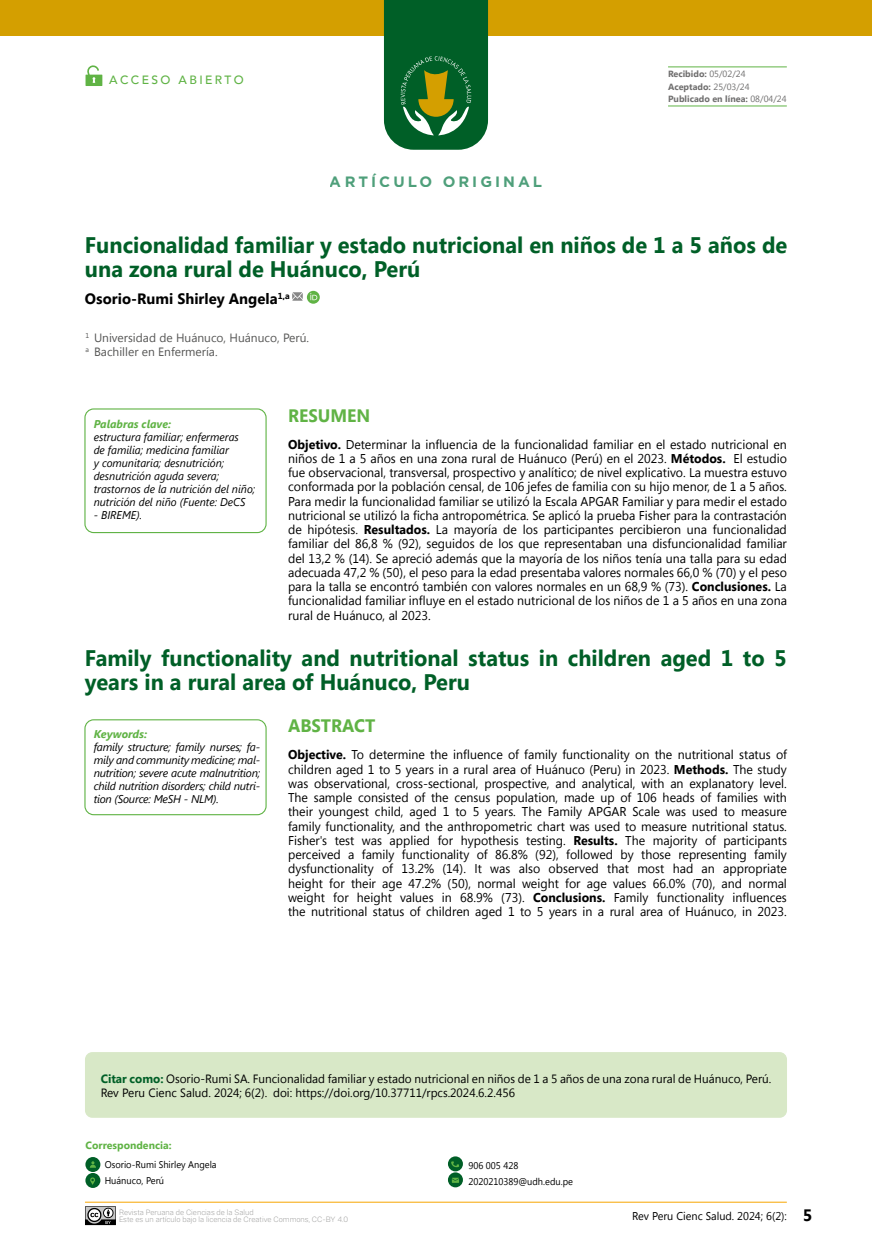
<style>
.page{position:relative;width:872px;height:1255px;background:#fff}
.page>*{position:absolute;margin:0;border:0;box-sizing:border-box;transform-origin:0 0}
.t1{font:700 22.5px/24px "Segoe UI";color:#005f27}
.t2{font:700 18px "Segoe UI";color:#60b345}
.t3{font:700 15px "Segoe UI";color:#000}
.t4{font:700 15px "Gotham";letter-spacing:.2em;color:#027641}
.t5{font:12.75px/14.2px "Segoe UI";color:#000;text-align:justify}
.t6{font:12px/14.2px "Segoe UI";color:#000}
.t7{font:12px/13.5px "Segoe UI";color:#575756}
.t8{font:500 12px "Avenir";letter-spacing:.2em;color:#60b345}
.t9{font:italic 11.25px/12.9px "Segoe UI";color:#000}
.t10{font:11.25px "Segoe UI";color:#000}
.t11{font:italic 700 11.25px "Segoe UI";color:#60b345}
.t12{font:700 10.5px "Segoe UI";color:#60b345}
.t13{font:9.75px/16.2px "Segoe UI";color:#000;scale:.95 1}
.t14{font:700 9px/12.3px "Segoe UI";color:#706f6f}
.t15{font:300 7.5px/7.5px "Cabrion";color:#9d9d9c}
.s1{font-weight:400}
.s2{font-weight:700}
.s3{font-weight:700;color:#005f27}
.s4{font-weight:700;font-size:16.5px}
</style>
<div class="page">
<hr style="left:85px;top:1201px;width:702px;height:1px;background:#f7a600">
<svg style="left:85px;top:1206px;width:31px;height:18px"></svg>
<div style="left:0;top:0;width:872px;height:35px;background:#d49f00"></div>
<svg style="left:384px;top:0;width:104px;height:150px;background:#1f6e34"></svg>
<svg style="left:86px;top:65px;width:16px;height:21px"></svg>
<div style="left:84px;top:408px;width:183px;height:125px;border:1px solid #60b345;border-radius:9px"></div>
<div style="left:84px;top:719px;width:183px;height:96px;border:1px solid #60b345;border-radius:9px"></div>
<div style="left:85px;top:1052px;width:702px;height:65px;background:#d8e8c7;border-radius:7px"></div>
<svg style="left:292px;top:292px;width:11px;height:9px"></svg>
<svg style="left:307px;top:291px;width:13px;height:13px"></svg>
<svg style="left:310px;top:293px;width:7px;height:7px"></svg>
<hr style="left:668px;top:66px;width:119px;height:1px;background:#60b345">
<hr style="left:668px;top:106px;width:119px;height:1px;background:#60b345">
<div style="left:85px;top:1172px;width:15px;height:15px;background:#005f27;border-radius:50%"></div>
<svg style="left:85px;top:1156px;width:15px;height:15px"></svg>
<svg style="left:90px;top:1177px;width:5px;height:7px"></svg>
<svg style="left:90px;top:1161px;width:6px;height:6px"></svg>
<div style="left:448px;top:1156px;width:15px;height:15px;background:#005f27;border-radius:50%"></div>
<div style="left:448px;top:1172px;width:15px;height:15px;background:#005f27;border-radius:50%"></div>
<svg style="left:452px;top:1177px;width:7px;height:5px"></svg>
<svg style="left:451px;top:1161px;width:8px;height:6px"></svg>
<p class="t8" style="left:109px;top:69px;width:136px">ACCESO ABIERTO</p>
<p class="t4" style="left:330px;top:171px;width:214px">ARTÍCULO ORIGINAL</p>
<p class="t14" style="left:668px;top:68px;width:120px">Recibido: <span class="s1">05/02/24<br></span>Aceptado: <span class="s1">25/03/24<br></span>Publicado en línea: <span class="s1">08/04/24</span></p>
<h1 class="t1" style="left:85px;top:232px;width:704px">Funcionalidad familiar y estado nutricional en niños de 1 a 5 años de una zona rural de Huánuco, Perú</h1>
<p class="t3" style="left:85px;top:288px;width:206px">Osorio-Rumi Shirley Angela<sup>1,a</sup></p>
<p class="t7" style="left:85px;top:331px;width:225px"><sup>1</sup> Universidad de Huánuco, Huánuco, Perú. <sup>a</sup> Bachiller en Enfermería.</p>
<p class="t11" style="left:94px;top:413px;width:79px">Palabras clave:</p>
<p class="t9" style="left:94px;top:430px;width:163px">estructura familiar; enfermeras<br>de familia; medicina familiar<br>y comunitaria; desnutrición; desnutrición aguda severa; trastornos de la nutrición del niño; nutrición del niño (Fuente: DeCS</p>
<p class="t9" style="left:94px;top:507px;width:50px">- BIREME).</p>
<h2 class="t2" style="left:288px;top:402px;width:84px">RESUMEN</h2>
<p class="t5" style="left:288px;top:436px;width:500px"><span class="s2">Objetivo.</span> Determinar la influencia de la funcionalidad familiar en el estado nutricional en niños de 1 a 5 años en una zona rural de Huánuco (Perú) en el 2023. <span class="s2">Métodos.</span> El estudio fue observacional, transversal, prospectivo y analítico; de nivel explicativo. La muestra estuvo conformada por la población censal, de 106 jefes de familia con su hijo menor, de 1 a 5 años.<br>Para medir la funcionalidad familiar se utilizó la Escala APGAR Familiar y para medir el estado nutricional se utilizó la ficha antropométrica. Se aplicó la prueba Fisher para la contrastación de hipótesis. <span class="s2">Resultados.</span> La mayoría de los participantes percibieron una funcionalidad familiar del 86,8 % (92), seguidos de los que representaban una disfuncionalidad familiar del 13,2 % (14). Se apreció además que la mayoría de los niños tenía una talla para su edad adecuada 47,2 % (50), el peso para la edad presentaba valores normales 66,0 % (70) y el peso para la talla se encontró también con valores normales en un 68,9 % (73). <span class="s2">Conclusiones.</span> La funcionalidad familiar influye en el estado nutricional de los niños de 1 a 5 años en una zona rural de Huánuco, al 2023.</p>
<h1 class="t1" style="left:85px;top:645px;width:703px">Family functionality and nutritional status in children aged 1 to 5 years in a rural area of Huánuco, Peru</h1>
<p class="t11" style="left:94px;top:723px;width:55px">Keywords:</p>
<p class="t9" style="left:94px;top:740px;width:168px;text-align:justify">family structure; family nurses; fa&shy;mily and community medicine; mal&shy;nutrition; severe acute malnutrition; child nutrition disorders; child nutri&shy;tion (Source: MeSH - NLM).</p>
<h2 class="t2" style="left:288px;top:713px;width:89px">ABSTRACT</h2>
<p class="t5" style="left:288px;top:747px;width:500px"><span class="s2">Objective.</span> To determine the influence of family functionality on the nutritional status of children aged 1 to 5 years in a rural area of Huánuco (Peru) in 2023. <span class="s2">Methods.</span> The study was observational, cross-sectional, prospective, and analytical, with an explanatory level.<br>The sample consisted of the census population, made up of 106 heads of families with their youngest child, aged 1 to 5 years. The Family APGAR Scale was used to measure family functionality, and the anthropometric chart was used to measure nutritional status.<br>Fisher's test was applied for hypothesis testing. <span class="s2">Results.</span> The majority of participants perceived a family functionality of 86.8% (92), followed by those representing family dysfunctionality of 13.2% (14). It was also observed that most had an appropriate height for their age 47.2% (50), normal weight for age values 66.0% (70), and normal weight for height values in 68.9% (73). <span class="s2">Conclusions.</span> Family functionality influences the nutritional status of children aged 1 to 5 years in a rural area of Huánuco, in 2023.</p>
<p class="t6" style="left:101px;top:1070px;width:672px"><span class="s3">Citar como:</span> Osorio-Rumi SA. Funcionalidad familiar y estado nutricional en niños de 1 a 5 años de una zona rural de Huánuco, Perú.<br>Rev Peru Cienc Salud. 2024; 6(2). doi: https://doi.org/10.37711/rpcs.2024.6.2.456</p>
<p class="t12" style="left:86px;top:1137px;width:87px">Correspondencia:</p>
<p class="t13" style="left:105px;top:1155px;width:119px">Osorio-Rumi Shirley Angela<br>Huánuco, Perú</p>
<p class="t13" style="left:468px;top:1157px;width:112px">906 005 428<br>2020210389@udh.edu.pe</p>
<p class="t15" style="left:119px;top:1208px;width:231px">Revista Peruana de Ciencias de la Salud<br>Este es un artículo bajo la licencia de Creative Commons, CC-BY 4.0</p>
<p class="t10" style="left:632px;top:1207px;width:182px">Rev Peru Cienc Salud. 2024; 6(2): <span class="s4">5</span></p>
</div>
